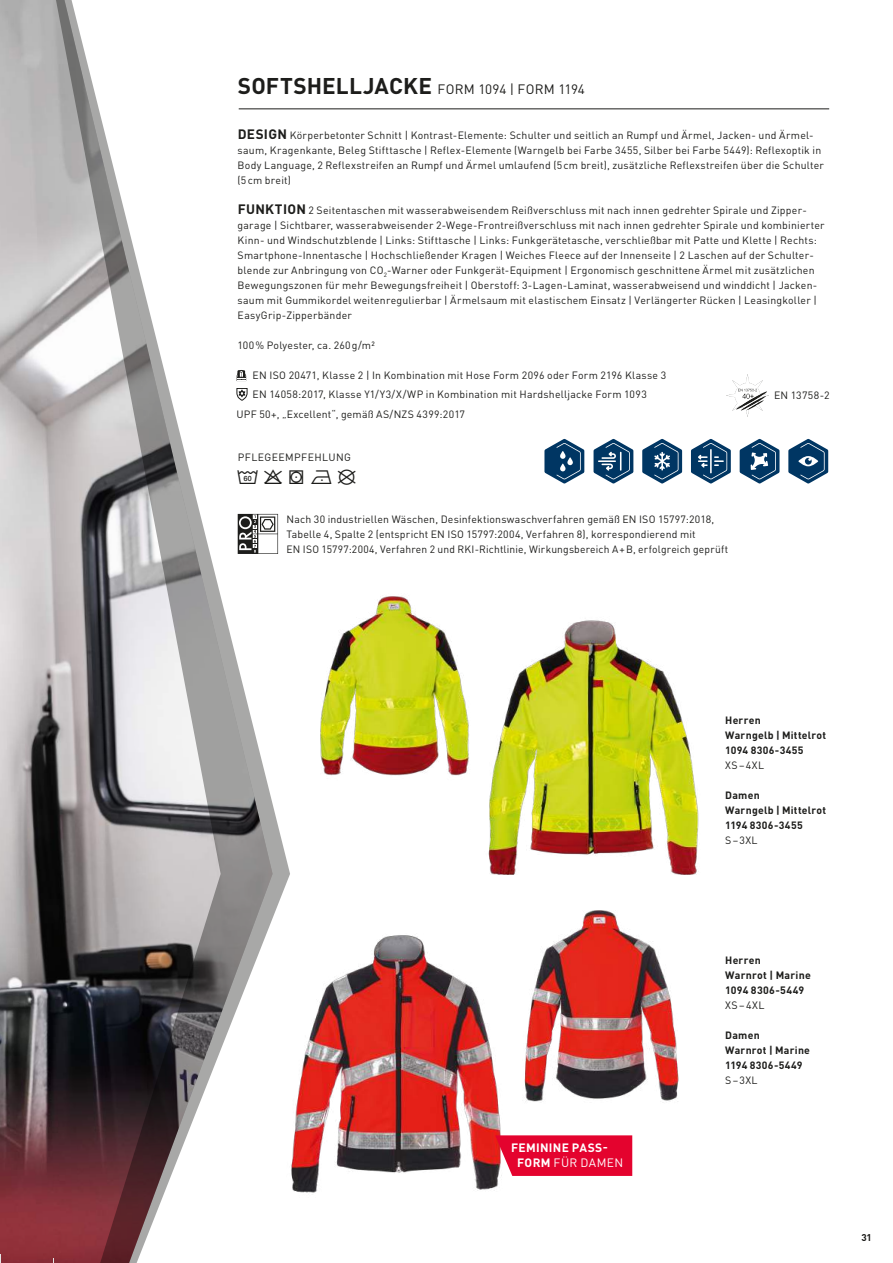
<style>
.page{position:relative;width:893px;height:1263px;background:#fff}
.page>*{position:absolute;margin:0;border:0;box-sizing:border-box;transform-origin:0 0}
.t1{font:21px "textilecaresymbolsplus";color:#1d1d1b}
.t2{font:13.5px "DIN Pro";letter-spacing:.02em;color:#1d1d1b}
.t3{font:700 12px/15px "DIN Pro";letter-spacing:.025em;color:#fff}
.t4{font:700 10.65px/15px "DIN Pro";letter-spacing:.02em;color:#1d1d1b}
.t5{font:10.65px "DIN Pro";color:#1d1d1b}
.t6{font:10.5px/15px "DIN Pro";letter-spacing:.02em;color:#1d1d1b}
.t7{font:700 10.5px/15px "DIN Pro";letter-spacing:.02em;color:#1d1d1b}
.t8{font:10.5px "DIN Pro";letter-spacing:.04em;color:#1d1d1b}
.t9{font:700 9.75px "DIN Pro";color:#1d1d1b}
.s1{font-weight:700;font-size:22.5px}
.s2{font-weight:700;font-size:13.5px}
.s3{font-weight:400}
</style>
<div class="page">
<img style="left:0;top:0;width:54px;height:1263px">
<svg style="left:54px;top:0;width:236px;height:1263px"></svg>
<img style="left:320px;top:596px;width:146px;height:180px">
<img style="left:466px;top:620px;width:233px;height:255px">
<img style="left:525px;top:910px;width:154px;height:192px">
<img style="left:275px;top:917px;width:250px;height:302px">
<svg style="left:238px;top:514px;width:40px;height:40px"></svg>
<svg style="left:740px;top:439px;width:39px;height:44px"></svg>
<svg style="left:788px;top:439px;width:40px;height:44px"></svg>
<svg style="left:691px;top:439px;width:40px;height:44px"></svg>
<svg style="left:593px;top:439px;width:40px;height:44px"></svg>
<svg style="left:544px;top:439px;width:40px;height:44px"></svg>
<svg style="left:642px;top:439px;width:40px;height:44px"></svg>
<hr style="left:239px;top:109px;width:590px;height:1px;background:#1d1d1b">
<svg style="left:495px;top:1135px;width:137px;height:41px;background:#e30e36"></svg>
<svg style="left:237px;top:370px;width:9px;height:11px"></svg>
<svg style="left:237px;top:388px;width:10px;height:13px"></svg>
<svg style="left:726px;top:374px;width:43px;height:43px"></svg>
<p class="t2" style="left:238px;top:78px;width:349px"><span class="s1">SOFTSHELLJACKE</span> FORM 1094 | FORM 1194</p>
<p class="t6" style="left:238px;top:126px;width:588px"><span class="s2">DESIGN</span> Körperbetonter Schnitt | Kontrast-Elemente: Schulter und seitlich an Rumpf und Ärmel, Jacken- und Ärmel&shy;saum, Kragenkante, Beleg Stifttasche | Reflex-Elemente (Warngelb bei Farbe 3455, Silber bei Farbe 5449): Reflexoptik in Body Language, 2 Reflexstreifen an Rumpf und Ärmel umlaufend (5cm breit), zusätzliche Reflexstreifen über die Schulter (5cm breit)</p>
<p class="t6" style="left:238px;top:201px;width:589px"><span class="s2">FUNKTION</span> 2 Seitentaschen mit wasserabweisendem Reißverschluss mit nach innen gedrehter Spirale und Zipper&shy;garage | Sichtbarer, wasserabweisender 2-Wege-Frontreißverschluss mit nach innen gedrehter Spirale und kombinierter Kinn- und Windschutzblende | Links: Stifttasche | Links: Funkgerätetasche, verschließbar mit Patte und Klette | Rechts:<br>Smartphone-Innentasche | Hochschließender Kragen | Weiches Fleece auf der Innenseite | 2 Laschen auf der Schulter&shy;blende zur Anbringung von CO<sub>2</sub>-Warner oder Funkgerät-Equipment | Ergonomisch geschnittene Ärmel mit zusätzlichen Bewegungszonen für mehr Bewegungsfreiheit | Oberstoff: 3-Lagen-Laminat, wasserabweisend und winddicht | Jacken&shy;saum mit Gummikordel weitenregulierbar | Ärmelsaum mit elastischem Einsatz | Verlängerter Rücken | Leasingkoller | EasyGrip-Zipperbänder</p>
<p class="t6" style="left:238px;top:336px;width:139px">100% Polyester, ca. 260g/m²</p>
<p class="t6" style="left:253px;top:366px;width:415px">EN ISO 20471, Klasse 2 | In Kombination mit Hose Form 2096 oder Form 2196 Klasse 3</p>
<p class="t6" style="left:253px;top:386px;width:396px">EN 14058:2017, Klasse Y1/Y3/X/WP in Kombination mit Hardshelljacke Form 1093</p>
<p class="t6" style="left:237px;top:405px;width:230px">UPF 50+, „Excellent“, gemäß AS/NZS 4399:2017</p>
<p class="t8" style="left:238px;top:449px;width:115px">PFLEGEEMPFEHLUNG</p>
<h1 class="t1" style="left:238px;top:469px;width:97px">✔ □ ▲ ■</h1>
<p class="t6" style="left:287px;top:511px;width:443px">Nach 30 industriellen Wäschen, Desinfektionswaschverfahren gemäß EN ISO 15797:2018,<br>Tabelle 4, Spalte 2 (entspricht EN ISO 15797:2004, Verfahren 8), korrespondierend mit<br>EN ISO 15797:2004, Verfahren 2 und RKI-Richtlinie, Wirkungsbereich A+B, erfolgreich geprüft</p>
<p class="t6" style="left:774px;top:387px;width:57px">EN 13758-2</p>
<p class="t3" style="left:517px;top:1139px;width:107px;text-indent:-6px">FEMININE PASS-<br>FORM <span class="s3">FÜR DAMEN</span></p>
<p class="t7" style="left:725px;top:711px;width:102px">Herren<br>Warngelb | Mittelrot<br>1094 8306-3455</p>
<p class="t6" style="left:725px;top:756px;width:40px">XS–4XL</p>
<p class="t7" style="left:725px;top:786px;width:102px">Damen<br>Warngelb | Mittelrot<br>1194 8306-3455</p>
<p class="t6" style="left:725px;top:831px;width:34px">S–3XL</p>
<p class="t7" style="left:725px;top:951px;width:37px">Herren</p>
<p class="t4" style="left:725px;top:966px;width:87px">Warnrot | Marine<br>1094 8306-5449</p>
<p class="t5" style="left:725px;top:997px;width:41px">XS–4XL</p>
<p class="t7" style="left:725px;top:1026px;width:86px">Damen<br>Warnrot | Marine<br>1194 8306-5449</p>
<p class="t6" style="left:725px;top:1071px;width:34px">S–3XL</p>
<p class="t9" style="left:861px;top:1230px;width:12px">31</p>
</div>
